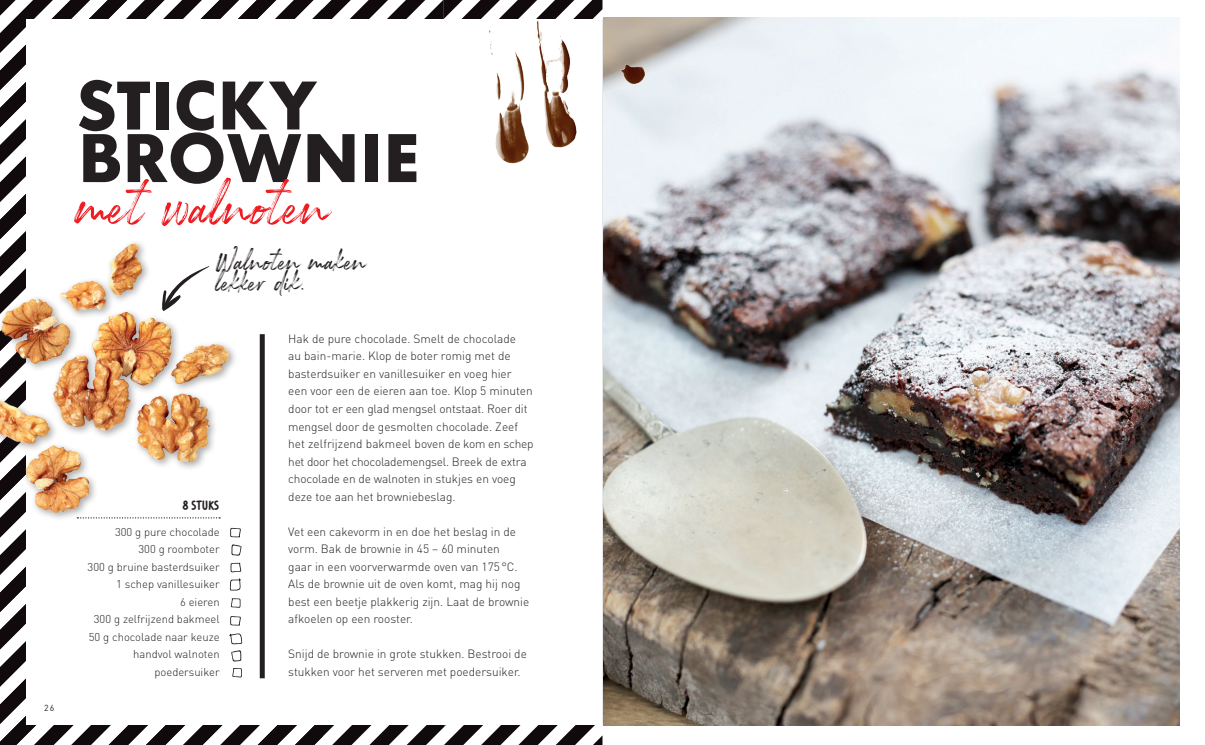
<style>
.page{position:relative;width:1205px;height:745px;background:#fff}
.page>*{position:absolute;margin:0;border:0;box-sizing:border-box;transform-origin:0 0}
.KOP_Links{font:700 62.5px "Futura HEMA Pro";color:#231f20}
.Subkop_Links{font:62.5px "Rockness";color:#ee1d23}
.t1{font:29.38px/21.2px "Rockness";color:#231f20}
.t2{font:700 13.75px "Ventura Edding";color:#231f20}
.Tekst_bereiding{font:300 11.88px/17.5px "DIN";color:#231f20}
.Tekst_ingredienten_R{font:300 11.25px "DIN";color:#231f20}
.t3{font:8.75px "DIN";color:#231f20}
</style>
<div class="page">
<img style="left:603px;top:18px;width:576px;height:706px">
<img style="left:602px;top:20px;width:55px;height:177px">
<svg style="left:0;top:0;width:602px;height:744px"></svg>
<p class="t3" style="left:44px;top:702px;width:12px">26</p>
<p class="KOP_Links" style="left:78px;top:65px;width:241px">STICKY</p>
<p class="KOP_Links" style="left:78px;top:117px;width:345px">BROWNIE</p>
<p class="Subkop_Links" style="left:78px;top:164px;width:253px">met walnoten</p>
<p class="t1" style="left:215px;top:248px;width:152px">Walnoten maken lekker dik.</p>
<p class="t2" style="left:182px;top:496px;width:38px">8 STUKS</p>
<p class="Tekst_ingredienten_R" style="left:115px;top:524px;width:106px">300 g pure chocolade</p>
<p class="Tekst_ingredienten_R" style="left:138px;top:542px;width:83px">300 g roomboter</p>
<p class="Tekst_ingredienten_R" style="left:88px;top:559px;width:134px">300 g bruine basterdsuiker</p>
<p class="Tekst_ingredienten_R" style="left:116px;top:577px;width:105px">1 schep vanillesuiker</p>
<p class="Tekst_ingredienten_R" style="left:180px;top:594px;width:41px">6 eieren</p>
<p class="Tekst_ingredienten_R" style="left:94px;top:612px;width:127px">300 g zelfrijzend bakmeel</p>
<p class="Tekst_ingredienten_R" style="left:89px;top:629px;width:132px">50 g chocolade naar keuze</p>
<p class="Tekst_ingredienten_R" style="left:133px;top:647px;width:88px">handvol walnoten</p>
<p class="Tekst_ingredienten_R" style="left:154px;top:664px;width:67px">poedersuiker</p>
<p class="Tekst_bereiding" style="left:288px;top:329px;width:247px">Hak de pure chocolade. Smelt de chocolade<br>au bain-marie. Klop de boter romig met de basterdsuiker en vanillesuiker en voeg hier een voor een de eieren aan toe. Klop 5 minuten door tot er een glad mengsel ontstaat. Roer dit mengsel door de gesmolten chocolade. Zeef het zelfrijzend bakmeel boven de kom en schep het door het chocolademengsel. Breek de extra chocolade en de walnoten in stukjes en voeg deze toe aan het browniebeslag.</p>
<p class="Tekst_bereiding" style="left:288px;top:522px;width:243px">Vet een cakevorm in en doe het beslag in de vorm. Bak de brownie in 45 – 60 minuten<br>gaar in een voorverwarmde oven van 175°C.<br>Als de brownie uit de oven komt, mag hij nog best een beetje plakkerig zijn. Laat de brownie afkoelen op een rooster.</p>
<p class="Tekst_bereiding" style="left:288px;top:644px;width:240px">Snijd de brownie in grote stukken. Bestrooi de stukken voor het serveren met poedersuiker.</p>
</div>
